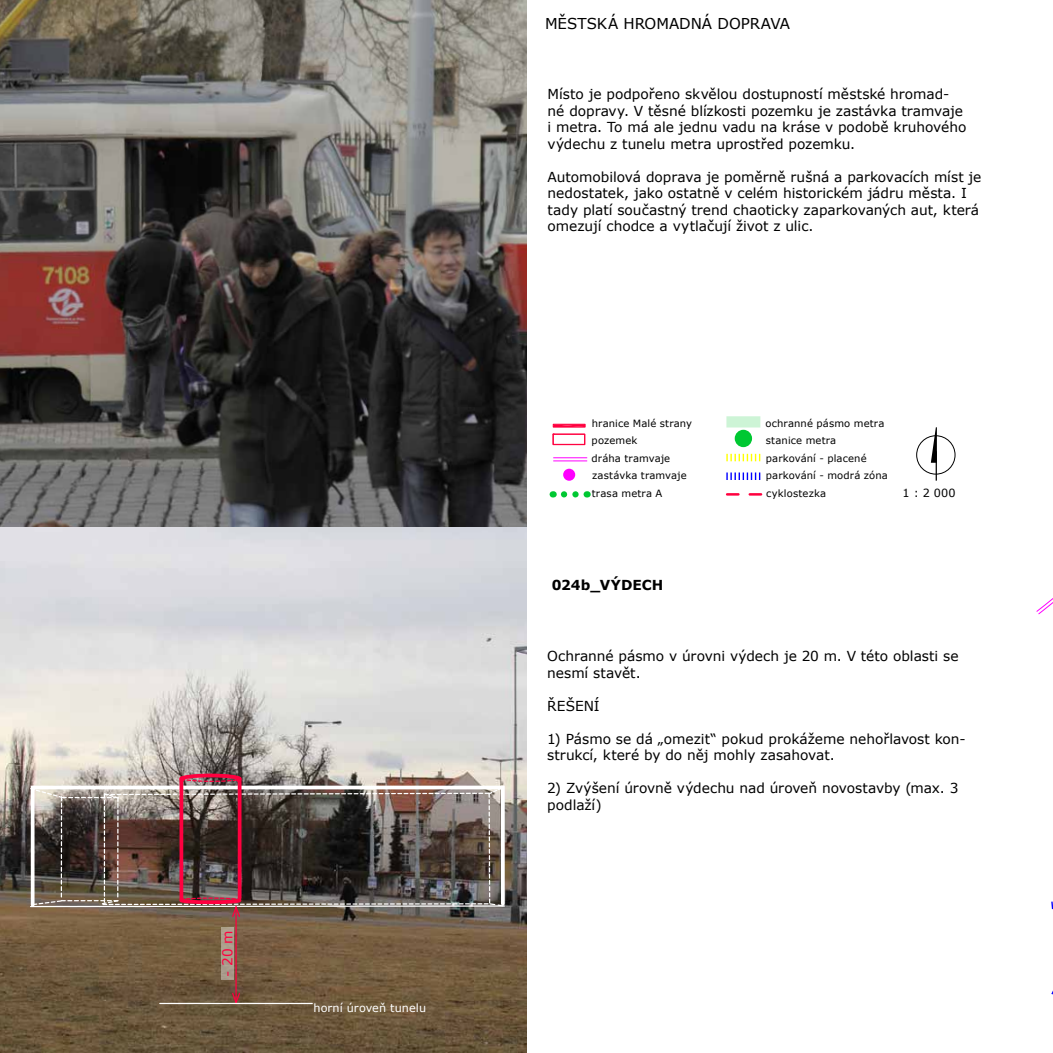
<style>
.page{position:relative;width:1053px;height:1053px;background:#fff}
.page>*{position:absolute;margin:0;border:0;box-sizing:border-box;transform-origin:0 0}
.t1{font:15px "Verdana";letter-spacing:-.005em;color:#000}
.t2{font:13.75px/16.5px "Verdana";color:#000}
.t3{font:700 13.75px "Verdana";color:#000}
.t4{font:13.75px "Verdana";color:#ff003f}
.t5{font:11.25px "Verdana";letter-spacing:.005em;color:#fff}
.t6{font:11.25px "Verdana";color:#000}
.t7{font:10px/17.4px "Verdana";letter-spacing:.01em;color:#000}
</style>
<div class="page">
<svg style="left:1036px;top:598px;width:16px;height:17px"></svg>
<svg style="left:930px;top:427px;width:6px;height:53px"></svg>
<div style="left:916px;top:435px;width:39px;height:39px;border:1px solid #000;border-radius:50%"></div>
<div style="left:552px;top:434px;width:33px;height:11px;border:1px solid #ff003f"></div>
<div style="left:553px;top:434px;width:31px;height:10px;border:1px solid #ff003f"></div>
<div style="left:553px;top:424px;width:32px;height:3px;border:1px solid #ff003f"></div>
<div style="left:726px;top:416px;width:34px;height:11px;background:#cdf4d6"></div>
<svg style="left:564px;top:491px;width:23px;height:6px"></svg>
<svg style="left:727px;top:493px;width:34px;height:2px"></svg>
<svg style="left:726px;top:454px;width:34px;height:7px"></svg>
<hr style="left:553px;top:457px;width:34px;height:1px;background:#f0f">
<hr style="left:553px;top:460px;width:34px;height:1px;background:#f0f">
<svg style="left:726px;top:472px;width:34px;height:8px"></svg>
<div style="left:563px;top:468px;width:12px;height:12px;background:#f0f;border-radius:50%"></div>
<div style="left:734px;top:430px;width:18px;height:17px;background:#00c832;border-radius:50%"></div>
<img style="left:0;top:0;width:526px;height:1052px">
<hr style="left:235px;top:907px;width:2px;height:95px;background:#ff003f">
<img style="left:29px;top:771px;width:476px;height:146px">
<svg style="left:231px;top:991px;width:10px;height:15px"></svg>
<div style="left:221px;top:927px;width:12px;height:52px;background:#ab9e8c"></div>
<hr style="left:160px;top:1002px;width:152px;height:1px;background:#fff">
<p class="t4" style="left:218px;top:976px;width:48px;rotate:-90deg">- 20 m</p>
<p class="t5" style="left:313px;top:1000px;width:114px">horní úroveň tunelu</p>
<p class="t1" style="left:545px;top:13px;width:246px">MĚSTSKÁ HROMADNÁ DOPRAVA</p>
<p class="t2" style="left:547px;top:86px;width:420px">Místo je podpořeno skvělou dostupností městské hromad&shy;né dopravy. V těsné blízkosti pozemku je zastávka tramvaje i metra. To má ale jednu vadu na kráse v podobě kruhového výdechu z tunelu metra uprostřed pozemku.</p>
<p class="t2" style="left:547px;top:168px;width:435px">Automobilová doprava je poměrně rušná a parkovacích míst je nedostatek, jako ostatně v celém historickém jádru města. I tady platí součastný trend chaoticky zaparkovaných aut, která omezují chodce a vytlačují život z ulic.</p>
<p class="t7" style="left:592px;top:414px;width:102px">hranice Malé strany</p>
<p class="t7" style="left:765px;top:415px;width:120px">ochranné pásmo metra</p>
<p class="t7" style="left:591px;top:432px;width:80px">pozemek<br>dráha tramvaje</p>
<p class="t7" style="left:765px;top:431px;width:72px">stanice metra</p>
<p class="t7" style="left:765px;top:449px;width:102px">parkování - placené</p>
<p class="t7" style="left:592px;top:467px;width:96px">zastávka tramvaje</p>
<p class="t7" style="left:765px;top:467px;width:123px">parkování - modrá zóna</p>
<p class="t7" style="left:591px;top:484px;width:72px">trasa metra A</p>
<p class="t7" style="left:766px;top:484px;width:61px">cyklostezka</p>
<p class="t6" style="left:902px;top:484px;width:55px">1 : 2 000</p>
<p class="t3" style="left:551px;top:575px;width:113px">024b_VÝDECH</p>
<p class="t2" style="left:547px;top:647px;width:413px">Ochranné pásmo v úrovni výdech je 20 m. V této oblasti se nesmí stavět.</p>
<p class="t2" style="left:547px;top:697px;width:54px">ŘEŠENÍ</p>
<p class="t2" style="left:547px;top:730px;width:420px">1) Pásmo se dá „omezit“ pokud prokážeme nehořlavost kon&shy;strukcí, které by do něj mohly zasahovat.</p>
<p class="t2" style="left:547px;top:779px;width:413px">2) Zvýšení úrovně výdechu nad úroveň novostavby (max. 3 podlaží)</p>
</div>
